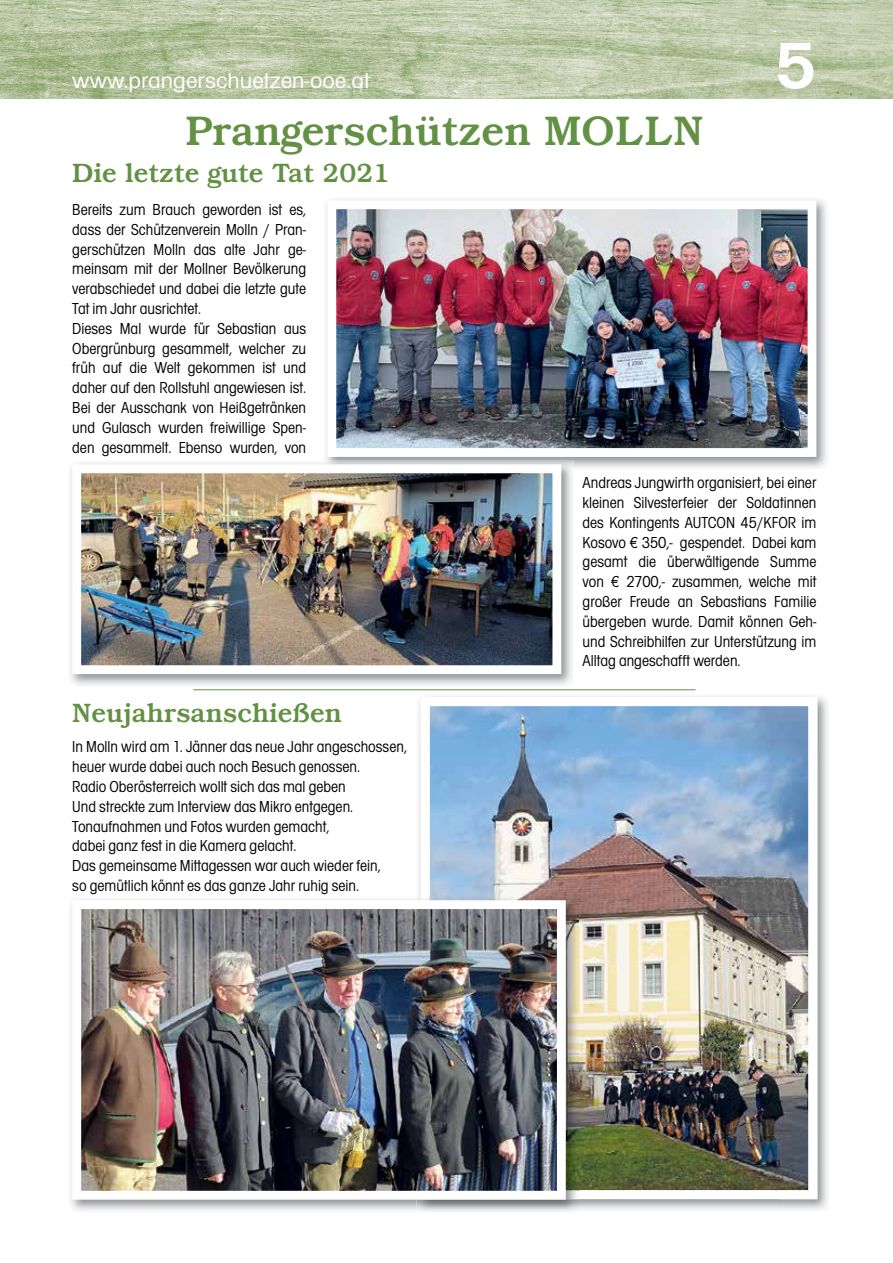
<style>
.page{position:relative;width:893px;height:1263px;background:#fff}
.page>*{position:absolute;margin:0;border:0;box-sizing:border-box;transform-origin:0 0}
.t1{font:700 67.5px "A860 Geometrical Cond";color:#fff;scale:1.2 1}
.t2{font:500 42px "Bookman IT Cby BT";color:#639144}
.t3{font:500 27px "Bookman IT Cby BT";color:#639144}
.t4{font:22.5px "A860 Geometrical Cond";color:#fff;scale:1.2 1}
.t5{font:16.5px/19.8px "A860 Geometrical Cond";color:#000}
</style>
<div class="page">
<img style="left:418px;top:696px;width:410px;height:48px">
<img style="left:779px;top:744px;width:49px;height:466px">
<img style="left:421px;top:697px;width:396px;height:502px">
<img style="left:0;top:0;width:893px;height:98px">
<img style="left:325px;top:199px;width:502px;height:269px">
<img style="left:337px;top:210px;width:469px;height:237px">
<div style="left:327px;top:200px;width:489px;height:257px;border:9px solid #fff"></div>
<img style="left:70px;top:463px;width:502px;height:223px">
<img style="left:323px;top:460px;width:251px;height:9px">
<img style="left:82px;top:474px;width:469px;height:190px">
<div style="left:72px;top:464px;width:489px;height:210px;border:9px solid #fff"></div>
<hr style="left:193px;top:689px;width:502px;height:1px;background:#639144">
<img style="left:421px;top:896px;width:158px;height:303px">
<img style="left:82px;top:910px;width:474px;height:280px">
<div style="left:72px;top:900px;width:494px;height:300px;border:9px solid #fff"></div>
<h3 class="t4" style="left:72px;top:68px;width:250px">www.prangerschuetzen-ooe.at</h3>
<h2 class="t2" style="left:185px;top:105px;width:520px">Prangerschützen MOLLN</h2>
<h3 class="t3" style="left:72px;top:157px;width:319px">Die letzte gute Tat 2021</h3>
<p class="t5" style="left:72px;top:200px;width:235px">Bereits zum Brauch geworden ist es, dass der Schützenverein Molln / Pran&shy;gerschützen Molln das alte Jahr ge&shy;meinsam mit der Mollner Bevölkerung verabschiedet und dabei die letzte gute Tat im Jahr ausrichtet.<br>Dieses Mal wurde für Sebastian aus Obergrünburg gesammelt, welcher zu früh auf die Welt gekommen ist und daher auf den Rollstuhl angewiesen ist.<br>Bei der Ausschank von Heißgetränken und Gulasch wurden freiwillige Spen&shy;den gesammelt. Ebenso wurden, von</p>
<h1 class="t1" style="left:776px;top:26px;width:35px">5</h1>
<h3 class="t3" style="left:72px;top:697px;width:271px">Neujahrsanschießen</h3>
<p class="t5" style="left:72px;top:737px;width:336px">In Molln wird am 1. Jänner das neue Jahr angeschossen, heuer wurde dabei auch noch Besuch genossen.<br>Radio Oberösterreich wollt sich das mal geben<br>Und streckte zum Interview das Mikro entgegen.<br>Tonaufnahmen und Fotos wurden gemacht,<br>dabei ganz fest in die Kamera gelacht.<br>Das gemeinsame Mittagessen war auch wieder fein,<br>so gemütlich könnt es das ganze Jahr ruhig sein.</p>
<p class="t5" style="left:583px;top:473px;width:235px;text-align:justify">Andreas Jungwirth organisiert, bei einer kleinen Silvesterfeier der Soldatinnen des Kontingents AUTCON 45/KFOR im Kosovo € 350,- gespendet. Dabei kam gesamt die überwältigende Summe von € 2700,- zusammen, welche mit großer Freude an Sebastians Familie übergeben wurde. Damit können Geh&shy;und Schreibhilfen zur Unterstützung im Alltag angeschafft werden.</p>
</div>
